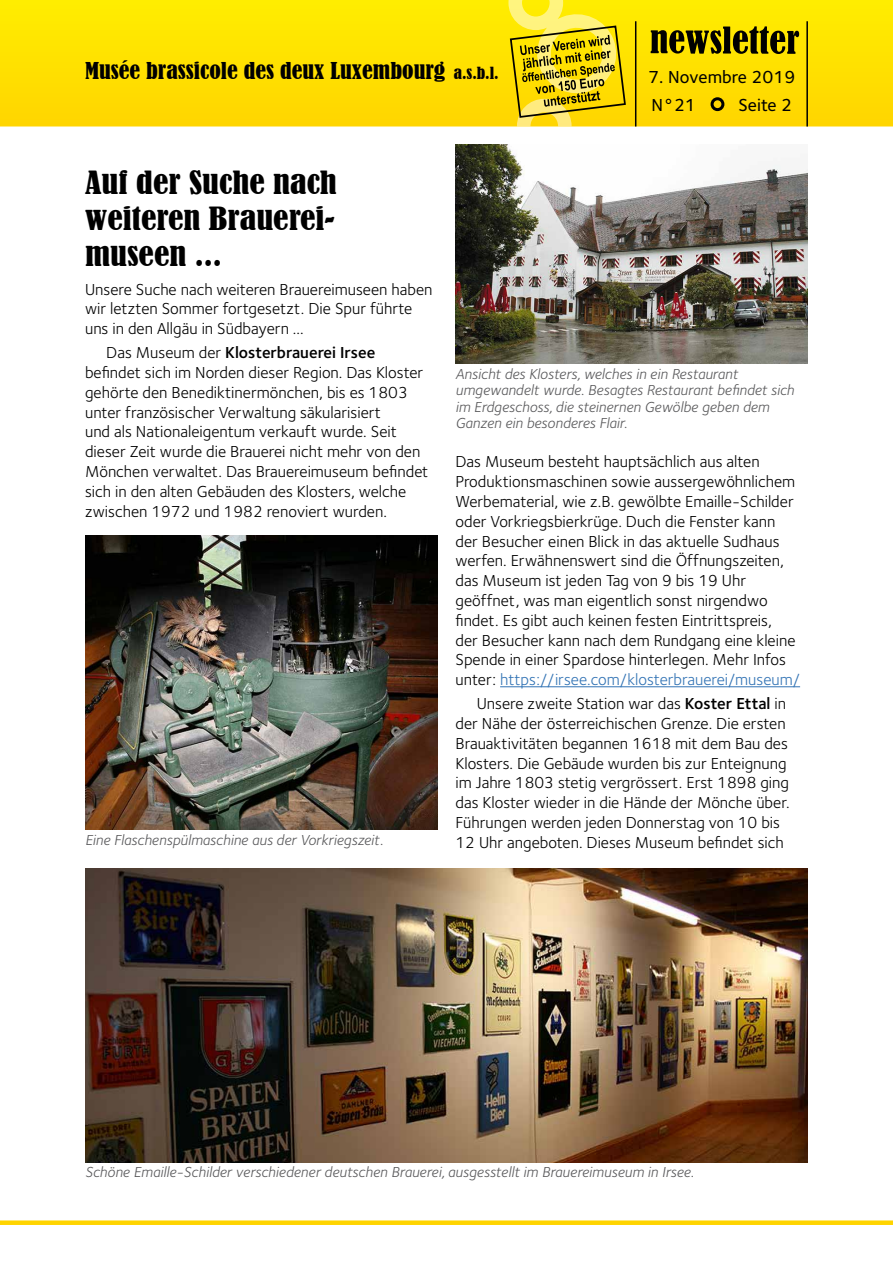
<style>
.page{position:relative;width:893px;height:1263px;background:#fff}
.page>*{position:absolute;margin:0;border:0;box-sizing:border-box;transform-origin:0 0}
.t1{font:condensed 30px/36px "Bernard";color:#000;text-align:justify;scale:1.15 1}
.t2{font:condensed 21.75px "Bernard";color:#000;scale:1.1 1}
.t3{font:18px/28.5px "Foundry Sterling Medium CE";color:#000}
.t4{font:16.5px/19.8px "Foundry Sterling Book CE";color:#000}
.t5{font:16.5px "Foundry Sterling Demi CE";color:#000}
.t6{font:15px/16.5px "Foundry Sterling Book Italic CE";color:#58585a}
.s1{font-size:15.75px}
.s2{font-family:"Foundry Sterling Book CE"}
.s3{color:#3374b5}
.s4{font-family:"Foundry Sterling Demi CE"}
</style>
<div class="page">
<svg style="left:0;top:0;width:893px;height:126px;background:#fee100"></svg>
<svg style="left:651px;top:26px;width:148px;height:28px;background:#7d7000"></svg>
<div style="left:712px;top:99px;width:11px;height:11px;background:#ffd400;border-radius:50%"></div>
<div style="left:711px;top:97px;width:13px;height:14px;border:3px solid #000;border-radius:50%"></div>
<div style="left:0;top:1220px;width:893px;height:5px;background:#ffd400"></div>
<hr style="left:806px;top:21px;width:2px;height:105px;background:#000">
<svg style="left:453px;top:66px;width:46px;height:14px"></svg>
<svg style="left:508px;top:0;width:129px;height:126px;background:#dbc41e"></svg>
<hr style="left:500px;top:686px;width:300px;height:1px;background:#3374b5">
<img style="left:85px;top:536px;width:352px;height:293px">
<img style="left:85px;top:868px;width:723px;height:294px">
<img style="left:455px;top:145px;width:353px;height:219px">
<h2 class="t2" style="left:85px;top:58px;width:378px">Musée brassicole des deux Luxembourg <span class="s1">a.s.b.l.</span></h2>
<p class="t3" style="left:648px;top:63px;width:149px">7. Novembre 2019<br>N°21</p>
<p class="t3" style="left:738px;top:91px;width:55px">Seite 2</p>
<h1 class="t1" style="left:85px;top:165px;width:220px">Auf der Suche nach weiteren Brauerei&shy;museen ...</h1>
<p class="t4" style="left:85px;top:279px;width:349px">Unsere Suche nach weiteren Brauereimuseen haben wir letzten Sommer fortgesetzt. Die Spur führte uns in den Allgäu in Südbayern ...</p>
<p class="t5" style="left:106px;top:343px;width:271px"><span class="s2">Das Museum der</span> Klosterbrauerei Irsee</p>
<p class="t4" style="left:85px;top:363px;width:345px">befindet sich im Norden dieser Region. Das Kloster gehörte den Benediktinermönchen, bis es 1803 unter französischer Verwaltung säkularisiert<br>und als Nationaleigentum verkauft wurde. Seit dieser Zeit wurde die Brauerei nicht mehr von den Mönchen verwaltet. Das Brauereimuseum befindet sich in den alten Gebäuden des Klosters, welche zwischen 1972 und 1982 renoviert wurden.</p>
<p class="t6" style="left:455px;top:366px;width:340px">Ansicht des Klosters, welches in ein Restaurant umgewandelt wurde. Besagtes Restaurant befindet sich im Erdgeschoss, die steinernen Gewölbe geben dem Ganzen ein besonderes Flair.</p>
<p class="t4" style="left:455px;top:452px;width:346px">Das Museum besteht hauptsächlich aus alten Produktionsmaschinen sowie aussergewöhnlichem Werbematerial, wie z.B. gewölbte Emaille-Schilder oder Vorkriegsbierkrüge. Duch die Fenster kann der Besucher einen Blick in das aktuelle Sudhaus werfen. Erwähnenswert sind die Öffnungszeiten, das Museum ist jeden Tag von 9 bis 19 Uhr geöffnet, was man eigentlich sonst nirgendwo findet. Es gibt auch keinen festen Eintrittspreis,<br>der Besucher kann nach dem Rundgang eine kleine Spende in einer Spardose hinterlegen. Mehr Infos unter: <span class="s3">https://irsee.com/klosterbrauerei/museum/</span></p>
<p class="t4" style="left:455px;top:694px;width:336px;text-indent:21px">Unsere zweite Station war das <span class="s4">Koster Ettal</span> in der Nähe der österreichischen Grenze. Die ersten Brauaktivitäten begannen 1618 mit dem Bau des Klosters. Die Gebäude wurden bis zur Enteignung im Jahre 1803 stetig vergrössert. Erst 1898 ging das Kloster wieder in die Hände der Mönche über.<br>Führungen werden jeden Donnerstag von 10 bis</p>
<p class="t6" style="left:85px;top:831px;width:300px">Eine Flaschenspülmaschine aus der Vorkriegszeit.</p>
<p class="t4" style="left:455px;top:832px;width:330px">12 Uhr angeboten. Dieses Museum befindet sich</p>
<p class="t6" style="left:85px;top:1164px;width:610px">Schöne Emaille-Schilder verschiedener deutschen Brauerei, ausgesstellt im Brauereimuseum in Irsee.</p>
</div>
